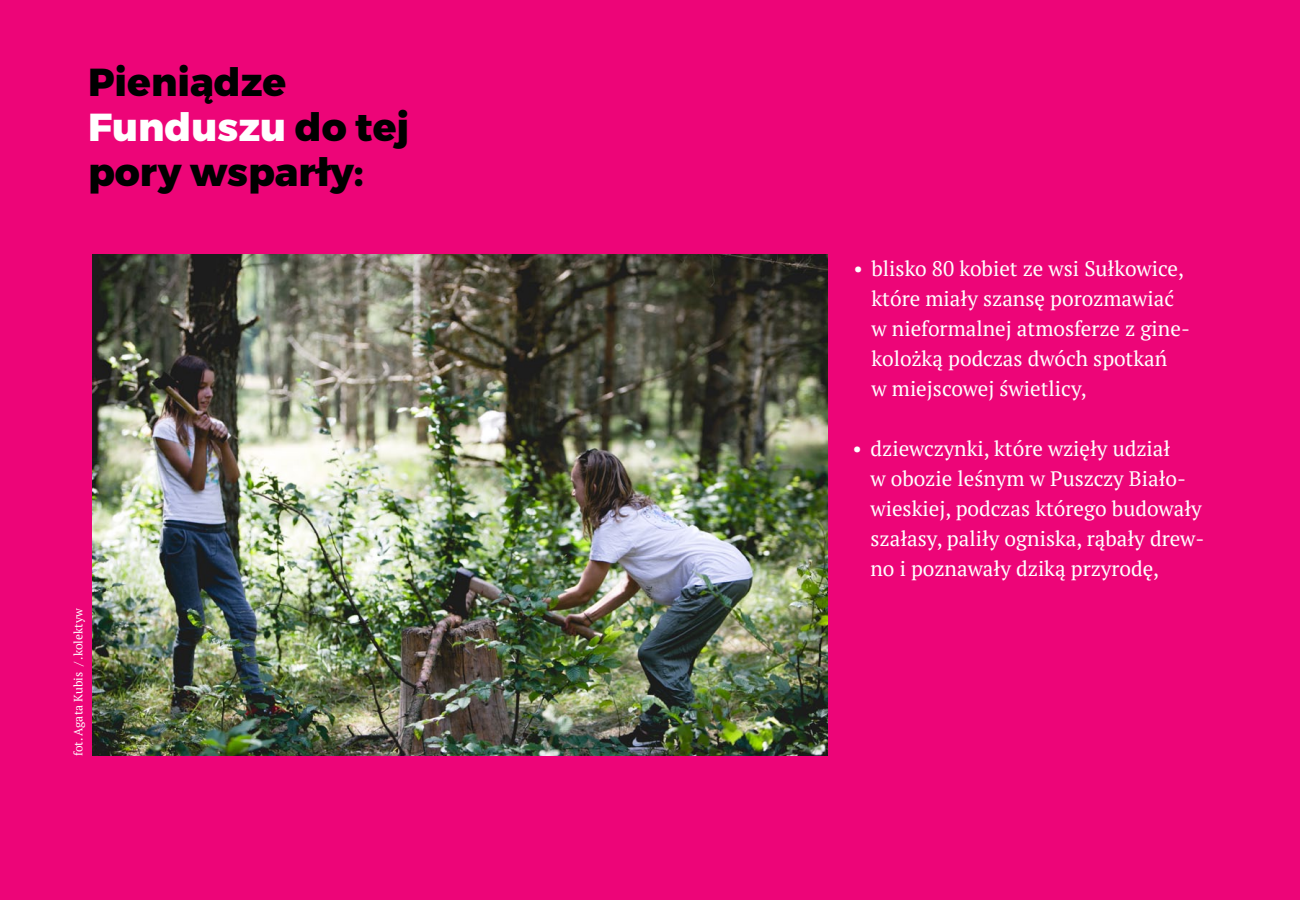
<style>
.page{position:relative;width:1300px;height:900px;background:#ed0578}
.page>*{position:absolute;margin:0;border:0;box-sizing:border-box;transform-origin:0 0}
.t1{font:800 39px/45px "Montserrat";color:#000}
.t2{font:21px/30px "PT Serif";color:#fff}
.t3{font:12px "PT Serif";color:#fff}
.s1{color:#fff}
</style>
<div class="page">
<img style="left:92px;top:254px;width:736px;height:502px">
<h1 class="t1" style="left:88px;top:61px;width:323px">Pieniądze<br><span class="s1">Funduszu</span> do tej pory wsparły:</h1>
<p class="t3" style="left:71px;top:756px;width:150px;rotate:-90deg">fot. Agata Kubis / .kolektyw</p>
<p class="t2" style="left:871px;top:253px;width:320px;text-indent:-18px">• blisko 80 kobiet ze wsi Sułkowice, które miały szansę porozmawiać w nieformalnej atmosferze z gine&shy;kolożką podczas dwóch spotkań<br>w miejscowej świetlicy,</p>
<p class="t2" style="left:870px;top:433px;width:335px;text-indent:-18px">• dziewczynki, które wzięły udział<br>w obozie leśnym w Puszczy Biało&shy;wieskiej, podczas którego budowały szałasy, paliły ogniska, rąbały drew&shy;no i poznawały dziką przyrodę,</p>
</div>
